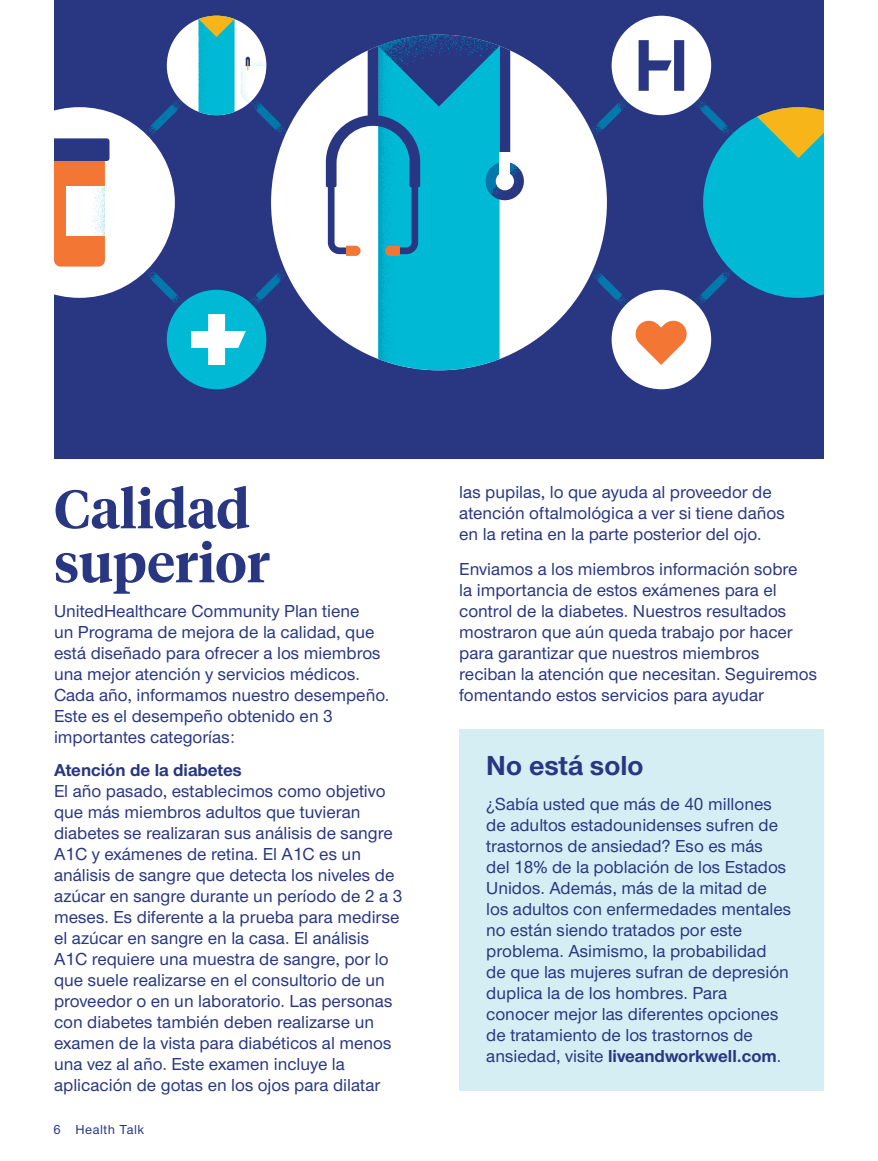
<style>
.page{position:relative;width:878px;height:1161px;background:#fff}
.page>*{position:absolute;margin:0;border:0;box-sizing:border-box;transform-origin:0 0}
.Hed_serif_primary_AM{font:600 54px/54px "UHC Serif Headline";color:#293682}
.Hed_sans_secondary_A{font:700 28.5px "UHC Sans";color:#293682}
.t1{font:500 18px/21px "UHC Sans";color:#293682}
.Subhead_AMC{font:700 18px "UHC Sans";color:#293682}
.Folio_V_AMC{font:500 13.5px "UHC Sans";letter-spacing:.04em;color:#293682}
.s1{font-weight:700}
</style>
<div class="page">
<div style="left:459px;top:729px;width:365px;height:362px;background:#d5eef4"></div>
<div style="left:54px;top:0;width:770px;height:459px;background:#293682"></div>
<svg style="left:169px;top:98px;width:540px;height:209px"></svg>
<div style="left:611px;top:290px;width:100px;height:99px;background:#fff;border-radius:50%"></div>
<svg style="left:635px;top:320px;width:52px;height:45px"></svg>
<svg style="left:703px;top:107px;width:121px;height:191px;background:#1ca3b6"></svg>
<div style="left:611px;top:16px;width:100px;height:99px;background:#fff;border-radius:50%"></div>
<svg style="left:638px;top:40px;width:46px;height:51px"></svg>
<div style="left:167px;top:290px;width:99px;height:99px;background:#00bad5;border-radius:50%"></div>
<svg style="left:191px;top:314px;width:55px;height:51px"></svg>
<svg style="left:54px;top:107px;width:121px;height:191px"></svg>
<div style="left:167px;top:16px;width:99px;height:99px;background:#fff;border-radius:50%"></div>
<svg style="left:240px;top:57px;width:26px;height:46px"></svg>
<svg style="left:198px;top:16px;width:36px;height:99px;background:#20b7be"></svg>
<div style="left:271px;top:35px;width:336px;height:335px;background:#fff;border-radius:50%"></div>
<svg style="left:326px;top:34px;width:200px;height:336px"></svg>
<div style="left:495px;top:172px;width:19px;height:18px;background:#fff;border-radius:50%"></div>
<div style="left:499px;top:153px;width:11px;height:24px;background:#fff"></div>
<p class="Hed_serif_primary_AM" style="left:54px;top:480px;width:217px">Calidad superior</p>
<p class="t1" style="left:54px;top:600px;width:337px">UnitedHealthcare Community Plan tiene<br>un Programa de mejora de la calidad, que está diseñado para ofrecer a los miembros una mejor atención y servicios médicos.<br>Cada año, informamos nuestro desempeño.<br>Este es el desempeño obtenido en 3 importantes categorías:</p>
<p class="Subhead_AMC" style="left:54px;top:758px;width:189px">Atención de la diabetes</p>
<p class="t1" style="left:54px;top:780px;width:350px">El año pasado, establecimos como objetivo que más miembros adultos que tuvieran diabetes se realizaran sus análisis de sangre A1C y exámenes de retina. El A1C es un análisis de sangre que detecta los niveles de azúcar en sangre durante un período de 2 a 3 meses. Es diferente a la prueba para medirse el azúcar en sangre en la casa. El análisis A1C requiere una muestra de sangre, por lo que suele realizarse en el consultorio de un proveedor o en un laboratorio. Las personas con diabetes también deben realizarse un examen de la vista para diabéticos al menos una vez al año. Este examen incluye la aplicación de gotas en los ojos para dilatar</p>
<p class="Folio_V_AMC" style="left:54px;top:1120px;width:92px">6 Health Talk</p>
<p class="t1" style="left:459px;top:481px;width:327px">las pupilas, lo que ayuda al proveedor de atención oftalmológica a ver si tiene daños en la retina en la parte posterior del ojo.</p>
<p class="t1" style="left:459px;top:557px;width:359px">Enviamos a los miembros información sobre<br>la importancia de estos exámenes para el control de la diabetes. Nuestros resultados mostraron que aún queda trabajo por hacer para garantizar que nuestros miembros reciban la atención que necesitan. Seguiremos fomentando estos servicios para ayudar</p>
<p class="Hed_sans_secondary_A" style="left:486px;top:746px;width:159px">No está solo</p>
<p class="t1" style="left:486px;top:792px;width:306px">¿Sabía usted que más de 40 millones de adultos estadounidenses sufren de trastornos de ansiedad? Eso es más<br>del 18% de la población de los Estados Unidos. Además, más de la mitad de los adultos con enfermedades mentales no están siendo tratados por este problema. Asimismo, la probabilidad<br>de que las mujeres sufran de depresión duplica la de los hombres. Para conocer mejor las diferentes opciones de tratamiento de los trastornos de ansiedad, visite <span class="s1">liveandworkwell.com</span>.</p>
</div>
